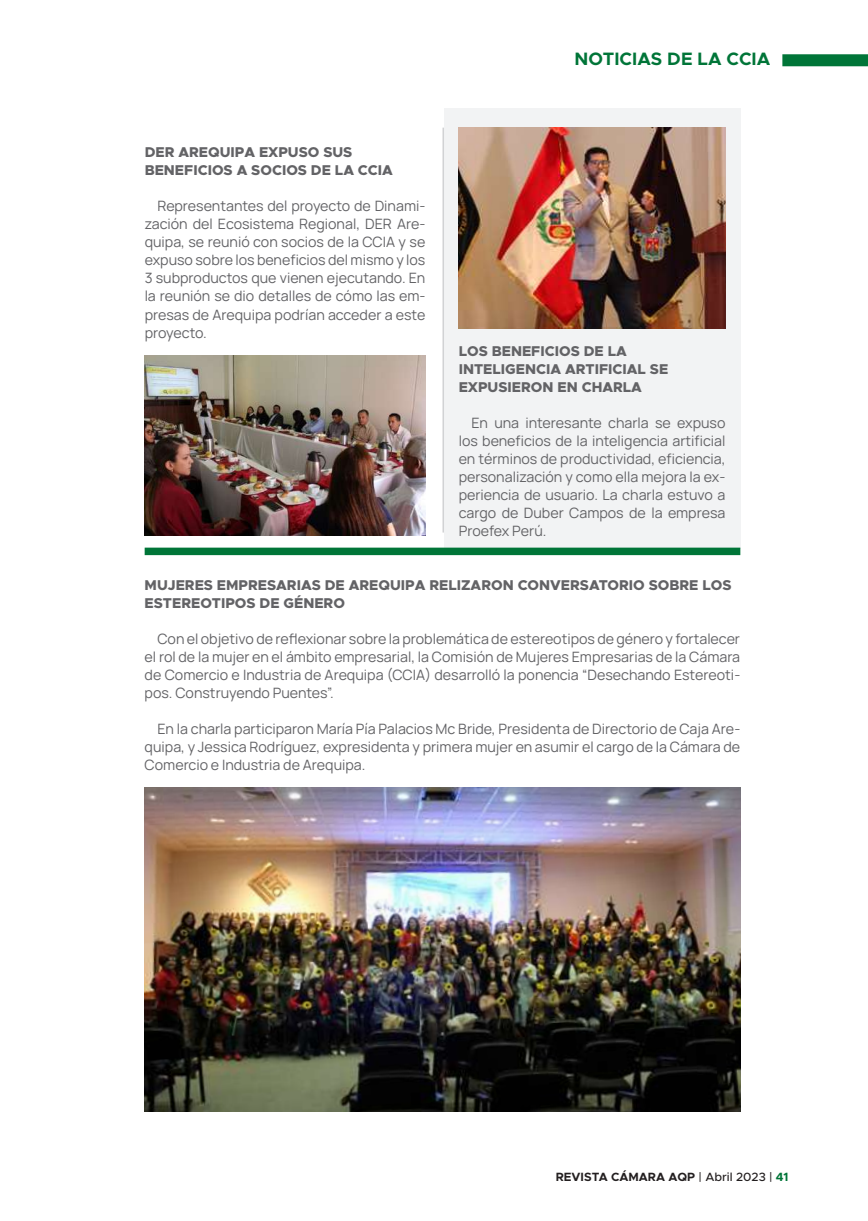
<style>
.page{position:relative;width:868px;height:1221px;background:#fff}
.page>*{position:absolute;margin:0;border:0;box-sizing:border-box;transform-origin:0 0}
.t1{font:700 18px "Metropolis";color:#007538}
.t2{font:14.25px/18px "Manrope";color:#636366;text-align:justify}
.t3{font:800 14.25px/18px "Metropolis";color:#636366}
.t4{font:700 12px "Metropolis";color:#231f20}
.s1{font-weight:500}
.s2{color:#007538}
</style>
<div class="page">
<div style="left:444px;top:108px;width:296px;height:441px;background:#f2f3f4"></div>
<img style="left:145px;top:355px;width:280px;height:180px">
<img style="left:458px;top:128px;width:267px;height:201px">
<img style="left:145px;top:787px;width:595px;height:324px">
<div style="left:145px;top:547px;width:595px;height:8px;background:#007538"></div>
<hr style="left:442px;top:128px;width:2px;height:404px;background:#d1d2d4">
<div style="left:782px;top:54px;width:85px;height:12px;background:#007538"></div>
<p class="t3" style="left:145px;top:143px;width:250px">DER AREQUIPA EXPUSO SUS<br>BENEFICIOS A SOCIOS DE LA CCIA</p>
<p class="t2" style="left:145px;top:197px;width:282px;text-indent:13px">Representantes del proyecto de Dinami&shy;zación del Ecosistema Regional, DER Are&shy;quipa, se reunió con socios de la CCIA y se expuso sobre los beneficios del mismo y los 3 subproductos que vienen ejecutando. En la reunión se dio detalles de cómo las em&shy;presas de Arequipa podrían acceder a este proyecto.</p>
<p class="t1" style="left:574px;top:47px;width:197px">NOTICIAS DE LA CCIA</p>
<p class="t3" style="left:458px;top:341px;width:211px">LOS BENEFICIOS DE LA<br>INTELIGENCIA ARTIFICIAL SE<br>EXPUSIERON EN CHARLA</p>
<p class="t2" style="left:458px;top:413px;width:268px;text-indent:13px">En una interesante charla se expuso los beneficios de la inteligencia artificial en términos de productividad, eficiencia, personalización y como ella mejora la ex&shy;periencia de usuario. La charla estuvo a cargo de Duber Campos de la empresa Proefex Perú.</p>
<p class="t3" style="left:145px;top:575px;width:588px">MUJERES EMPRESARIAS DE AREQUIPA RELIZARON CONVERSATORIO SOBRE LOS<br>ESTEREOTIPOS DE GÉNERO</p>
<p class="t2" style="left:145px;top:629px;width:597px;text-indent:13px">Con el objetivo de reflexionar sobre la problemática de estereotipos de género y fortalecer el rol de la mujer en el ámbito empresarial, la Comisión de Mujeres Empresarias de la Cámara de Comercio e Industria de Arequipa (CCIA) desarrolló la ponencia “Desechando Estereoti&shy;pos. Construyendo Puentes”.</p>
<p class="t2" style="left:145px;top:719px;width:597px;text-indent:13px">En la charla participaron María Pía Palacios Mc Bride, Presidenta de Directorio de Caja Are&shy;quipa, y Jessica Rodríguez, expresidenta y primera mujer en asumir el cargo de la Cámara de Comercio e Industria de Arequipa.</p>
<p class="t4" style="left:555px;top:1169px;width:234px">REVISTA CÁMARA AQP <span class="s1">| Abril 2023 |</span> <span class="s2">41</span></p>
</div>
